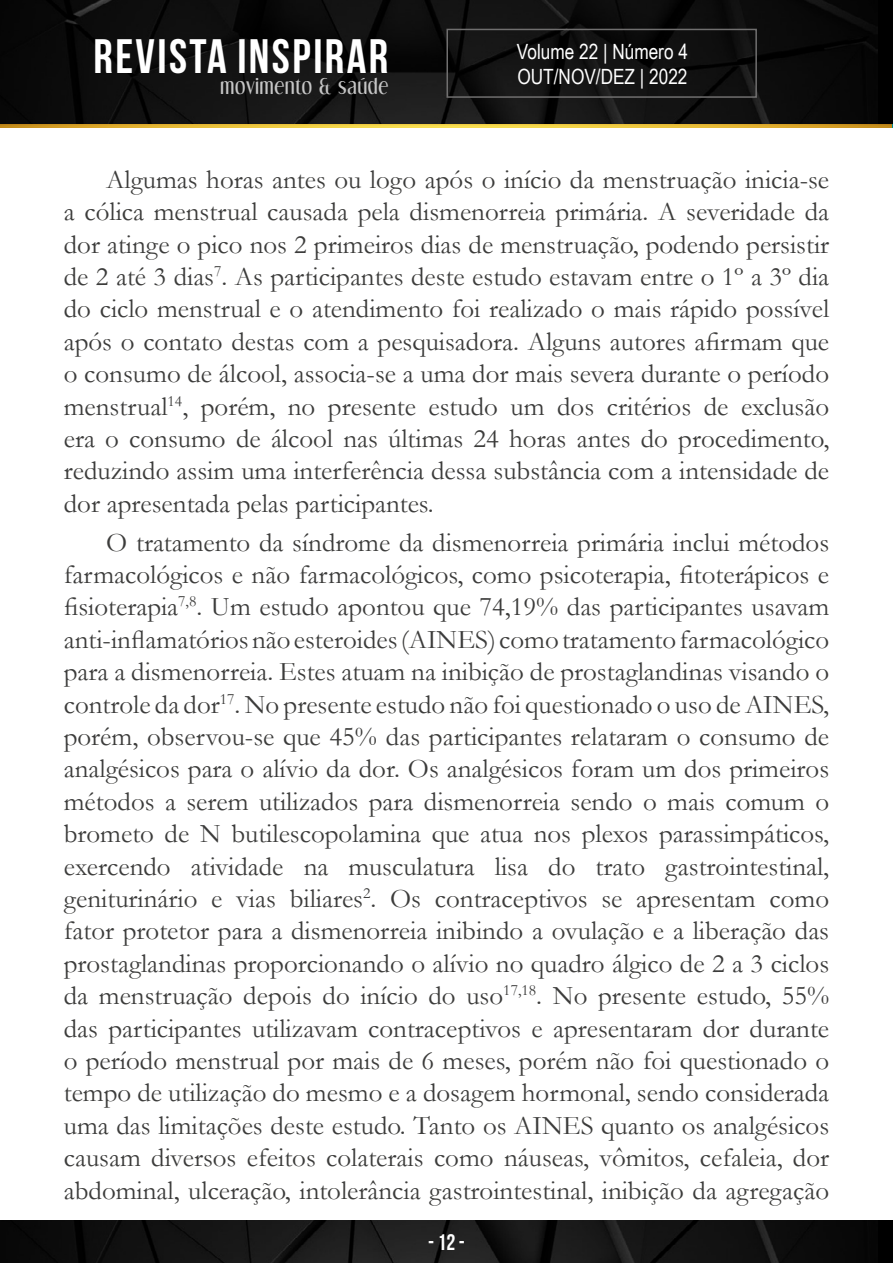
<style>
.page{position:relative;width:893px;height:1263px;background:#fff}
.page>*{position:absolute;margin:0;border:0;box-sizing:border-box;transform-origin:0 0}
.t1{font:700 48.3px "Bebas Neue";letter-spacing:.05em;color:#fff}
.t2{font:27px/32.4px "Garamond";color:#3c3c3b;text-align:justify}
.t3{font:700 22.5px "Bebas Neue";color:#fff}
.t4{font:21px/25.2px "Arial Narrow";color:#fff}
.t5{font:18.9px "Dream Orphans";letter-spacing:.05em;color:#c6c6c6}
</style>
<div class="page">
<img style="left:0;top:124px;width:891px;height:4px">
<img style="left:0;top:0;width:878px;height:124px">
<div style="left:446px;top:29px;width:311px;height:69px;border:2px solid #706f6f"></div>
<img style="left:0;top:1220px;width:878px;height:43px">
<h1 class="t1" style="left:94px;top:29px;width:296px">REVISTA INSPIRAR</h1>
<p class="t5" style="left:220px;top:75px;width:169px">movimento &amp; saúde</p>
<p class="t4" style="left:517px;top:38px;width:173px">Volume 22 | Número 4<br>OUT/NOV/DEZ | 2022</p>
<p class="t2" style="left:64px;top:162px;width:767px;text-indent:43px">Algumas horas antes ou logo após o início da menstruação inicia-se a cólica menstrual causada pela dismenorreia primária. A severidade da dor atinge o pico nos 2 primeiros dias de menstruação, podendo persistir de 2 até 3 dias<sup>7</sup>. As participantes deste estudo estavam entre o 1º a 3º dia do ciclo menstrual e o atendimento foi realizado o mais rápido possível após o contato destas com a pesquisadora. Alguns autores afirmam que o consumo de álcool, associa-se a uma dor mais severa durante o período menstrual<sup>14</sup>, porém, no presente estudo um dos critérios de exclusão era o consumo de álcool nas últimas 24 horas antes do procedimento, reduzindo assim uma interferência dessa substância com a intensidade de dor apresentada pelas participantes.</p>
<p class="t2" style="left:64px;top:525px;width:767px;text-indent:43px">O tratamento da síndrome da dismenorreia primária inclui métodos farmacológicos e não farmacológicos, como psicoterapia, fitoterápicos e fisioterapia<sup>7,8</sup>. Um estudo apontou que 74,19% das participantes usavam anti-inflamatórios não esteroides (AINES) como tratamento farmacológico para a dismenorreia. Estes atuam na inibição de prostaglandinas visando o controle da dor<sup>17</sup>. No presente estudo não foi questionado o uso de AINES, porém, observou-se que 45% das participantes relataram o consumo de analgésicos para o alívio da dor. Os analgésicos foram um dos primeiros métodos a serem utilizados para dismenorreia sendo o mais comum o brometo de N butilescopolamina que atua nos plexos parassimpáticos, exercendo atividade na musculatura lisa do trato gastrointestinal, geniturinário e vias biliares<sup>2</sup>. Os contraceptivos se apresentam como fator protetor para a dismenorreia inibindo a ovulação e a liberação das prostaglandinas proporcionando o alívio no quadro álgico de 2 a 3 ciclos da menstruação depois do início do uso<sup>17,18</sup>. No presente estudo, 55% das participantes utilizavam contraceptivos e apresentaram dor durante o período menstrual por mais de 6 meses, porém não foi questionado o tempo de utilização do mesmo e a dosagem hormonal, sendo considerada uma das limitações deste estudo. Tanto os AINES quanto os analgésicos causam diversos efeitos colaterais como náuseas, vômitos, cefaleia, dor abdominal, ulceração, intolerância gastrointestinal, inibição da agregação</p>
<p class="t3" style="left:428px;top:1230px;width:38px">- 12 -</p>
</div>
